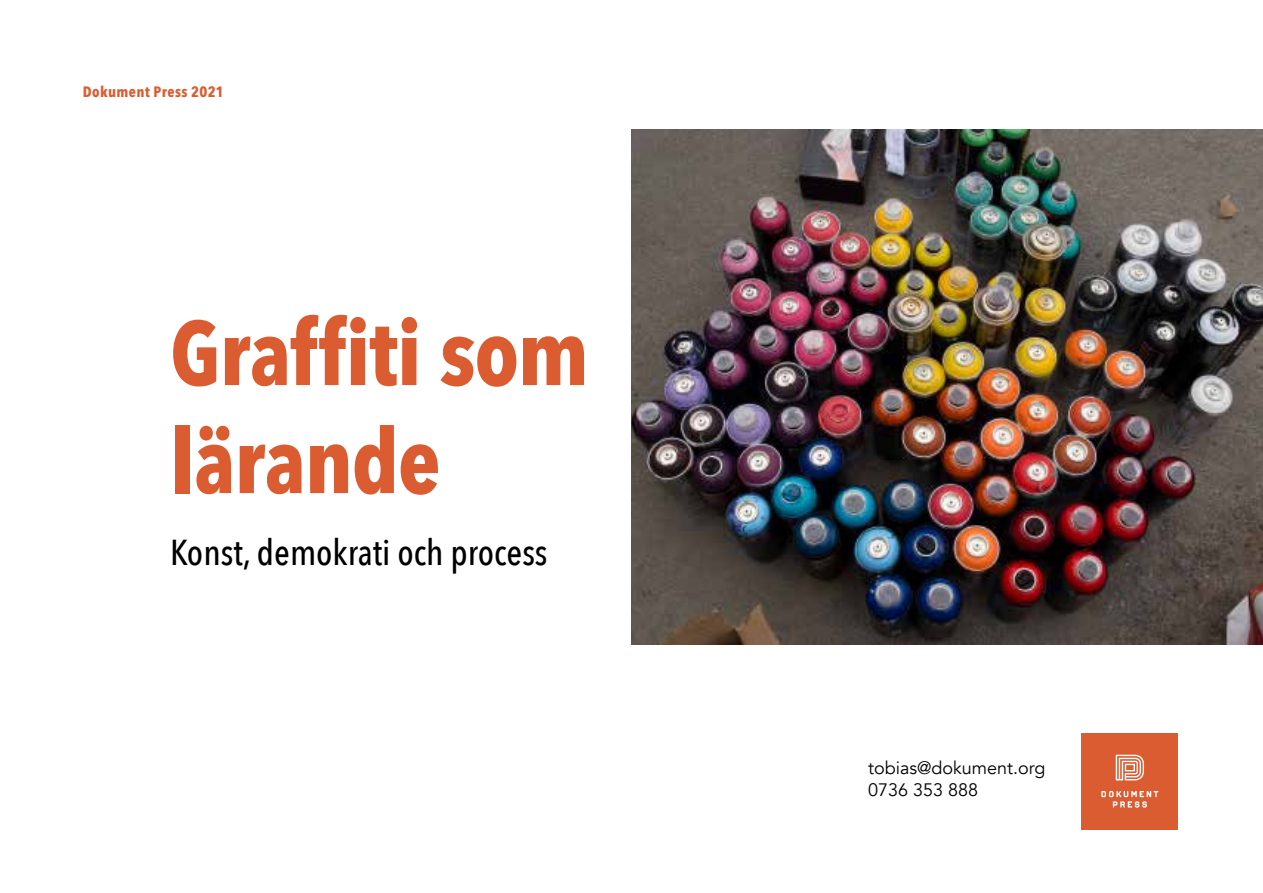
<style>
.page{position:relative;width:1263px;height:893px;background:#fff}
.page>*{position:absolute;margin:0;border:0;box-sizing:border-box;transform-origin:0 0}
.t1{font:700 90px/108px "Avenir Next Condensed";letter-spacing:-.015em;color:#db5c31}
.t2{font:500 36px "Avenir Next Condensed";color:#000}
.t3{font:18px/21.6px "Avenir";color:#000}
.t4{font:700 15px "Avenir Next Condensed";letter-spacing:.03em;color:#db5c31}
</style>
<div class="page">
<img style="left:631px;top:129px;width:632px;height:515px">
<div style="left:1082px;top:733px;width:96px;height:96px;background:#db5c31"></div>
<svg style="left:1101px;top:755px;width:57px;height:53px"></svg>
<p class="t4" style="left:83px;top:83px;width:142px">Dokument Press 2021</p>
<h1 class="t1" style="left:170px;top:299px;width:420px">Graffiti som lärande</h1>
<h2 class="t2" style="left:170px;top:531px;width:379px">Konst, demokrati och process</h2>
<p class="t3" style="left:868px;top:757px;width:179px">tobias@dokument.org<br>0736 353 888</p>
</div>
